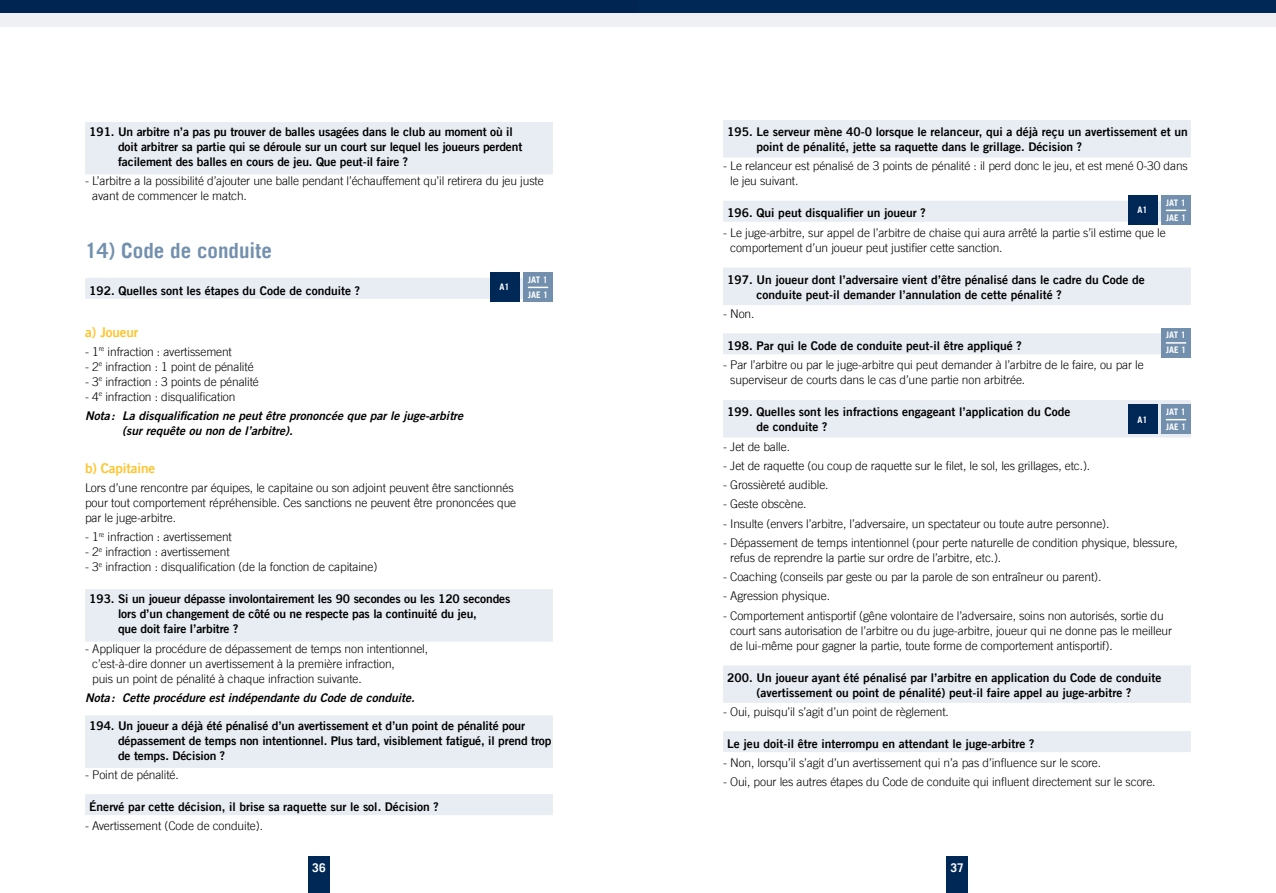
<style>
.page{position:relative;width:1276px;height:893px;background:#fff}
.page>*{position:absolute;margin:0;border:0;box-sizing:border-box;transform-origin:0 0}
.t1{font:700 21px "Trade Gothic LT";color:#7290ae}
.t2{font:13.5px "Trade Gothic LT Bold Two";letter-spacing:-.01em;color:#fdc52f}
.t3{font:300 12px/15px "Trade Gothic LT";letter-spacing:-.01em;color:#000}
.t4{font:12px/15px "Trade Gothic LT Bold Two";color:#000}
.t5{font:italic 12px/15px "Trade Gothic Bold Two";color:#000}
.t6{font:700 12px "Trade Gothic LT";color:#fff}
.t7{font:700 9px/15px "Trade Gothic LT";color:#fff}
</style>
<div class="page">
<div style="left:638px;top:0;width:638px;height:27px;background:#eef0f3"></div>
<div style="left:308px;top:856px;width:22px;height:37px;background:#002856"></div>
<div style="left:946px;top:856px;width:21px;height:37px;background:#002856"></div>
<div style="left:0;top:0;width:1276px;height:13px;background:#002856"></div>
<div style="left:0;top:13px;width:638px;height:14px;background:#eef0f3"></div>
<div style="left:85px;top:122px;width:468px;height:52px;background:#e8edf3"></div>
<div style="left:85px;top:278px;width:468px;height:21px;background:#e8edf3"></div>
<div style="left:85px;top:589px;width:468px;height:53px;background:#e8edf3"></div>
<div style="left:85px;top:715px;width:468px;height:53px;background:#e8edf3"></div>
<div style="left:85px;top:794px;width:468px;height:21px;background:#e8edf3"></div>
<div style="left:490px;top:272px;width:29px;height:30px;background:#002856"></div>
<div style="left:523px;top:272px;width:30px;height:30px;background:#7290ae"></div>
<svg style="left:528px;top:287px;width:20px;height:1px"></svg>
<div style="left:723px;top:120px;width:468px;height:37px;background:#e8edf3"></div>
<div style="left:723px;top:201px;width:468px;height:21px;background:#e8edf3"></div>
<div style="left:723px;top:268px;width:468px;height:37px;background:#e8edf3"></div>
<div style="left:723px;top:333px;width:468px;height:21px;background:#e8edf3"></div>
<div style="left:723px;top:400px;width:468px;height:38px;background:#e8edf3"></div>
<div style="left:723px;top:665px;width:468px;height:38px;background:#e8edf3"></div>
<div style="left:723px;top:731px;width:468px;height:21px;background:#e8edf3"></div>
<div style="left:1127px;top:195px;width:30px;height:30px;background:#002856"></div>
<div style="left:1161px;top:195px;width:30px;height:30px;background:#7290ae"></div>
<svg style="left:1166px;top:210px;width:20px;height:1px"></svg>
<div style="left:1161px;top:328px;width:30px;height:30px;background:#7290ae"></div>
<hr style="left:1166px;top:342px;width:20px;height:2px;background:#fff">
<div style="left:1127px;top:404px;width:30px;height:30px;background:#002856"></div>
<div style="left:1161px;top:404px;width:30px;height:30px;background:#7290ae"></div>
<svg style="left:1166px;top:419px;width:20px;height:1px"></svg>
<p class="t4" style="left:118px;top:125px;width:406px;text-indent:-29px">191. Un arbitre n’a pas pu trouver de balles usagées dans le club au moment où il doit arbitrer sa partie qui se déroule sur un court sur lequel les joueurs perdent facilement des balles en cours de jeu. Que peut-il faire ?</p>
<p class="t3" style="left:92px;top:174px;width:453px;text-indent:-7px">- L’arbitre a la possibilité d’ajouter une balle pendant l’échauffement qu’il retirera du jeu juste avant de commencer le match.</p>
<h1 class="t1" style="left:85px;top:239px;width:188px">14) Code de conduite</h1>
<p class="t4" style="left:89px;top:283px;width:272px">192. Quelles sont les étapes du Code de conduite ?</p>
<p class="t7" style="left:499px;top:280px;width:12px">A1</p>
<p class="t7" style="left:528px;top:272px;width:22px">JAT 1<br>JAE 1</p>
<p class="t2" style="left:85px;top:324px;width:55px">a) Joueur</p>
<p class="t3" style="left:85px;top:344px;width:148px">- 1<sup>re</sup> infraction : avertissement</p>
<p class="t3" style="left:85px;top:359px;width:170px">- 2<sup>e</sup> infraction : 1 point de pénalité</p>
<p class="t3" style="left:85px;top:374px;width:175px">- 3<sup>e</sup> infraction : 3 points de pénalité</p>
<p class="t3" style="left:85px;top:389px;width:152px">- 4<sup>e</sup> infraction : disqualification</p>
<p class="t5" style="left:122px;top:409px;width:343px;text-indent:-37px">Nota : La disqualification ne peut être prononcée que par le juge-arbitre (sur requête ou non de l’arbitre).</p>
<p class="t2" style="left:85px;top:461px;width:72px">b) Capitaine</p>
<p class="t3" style="left:85px;top:480px;width:433px">Lors d’une rencontre par équipes, le capitaine ou son adjoint peuvent être sanctionnés pour tout comportement répréhensible. Ces sanctions ne peuvent être prononcées que par le juge-arbitre.</p>
<p class="t3" style="left:85px;top:530px;width:148px">- 1<sup>re</sup> infraction : avertissement</p>
<p class="t3" style="left:85px;top:545px;width:146px">- 2<sup>e</sup> infraction : avertissement</p>
<p class="t3" style="left:85px;top:560px;width:294px">- 3<sup>e</sup> infraction : disqualification (de la fonction de capitaine)</p>
<p class="t4" style="left:118px;top:592px;width:394px;text-indent:-29px">193. Si un joueur dépasse involontairement les 90 secondes ou les 120 secondes lors d’un changement de côté ou ne respecte pas la continuité du jeu,<br>que doit faire l’arbitre ?</p>
<p class="t3" style="left:92px;top:641px;width:337px;text-indent:-7px">- Appliquer la procédure de dépassement de temps non intentionnel, c’est-à-dire donner un avertissement à la première infraction,<br>puis un point de pénalité à chaque infraction suivante.</p>
<p class="t5" style="left:85px;top:691px;width:331px">Nota : Cette procédure est indépendante du Code de conduite.</p>
<p class="t4" style="left:118px;top:718px;width:435px;text-indent:-29px">194. Un joueur a déjà été pénalisé d’un avertissement et d’un point de pénalité pour dépassement de temps non intentionnel. Plus tard, visiblement fatigué, il prend trop de temps. Décision ?</p>
<p class="t3" style="left:85px;top:767px;width:95px">- Point de pénalité.</p>
<p class="t4" style="left:89px;top:799px;width:351px">Énervé par cette décision, il brise sa raquette sur le sol. Décision ?</p>
<p class="t3" style="left:85px;top:818px;width:179px">- Avertissement (Code de conduite).</p>
<p class="t4" style="left:756px;top:125px;width:432px;text-indent:-29px">195. Le serveur mène 40-0 lorsque le relanceur, qui a déjà reçu un avertissement et un point de pénalité, jette sa raquette dans le grillage. Décision ?</p>
<p class="t3" style="left:730px;top:159px;width:459px;text-indent:-7px">- Le relanceur est pénalisé de 3 points de pénalité : il perd donc le jeu, et est mené 0-30 dans le jeu suivant.</p>
<p class="t4" style="left:727px;top:205px;width:200px">196. Qui peut disqualifier un joueur ?</p>
<p class="t7" style="left:1137px;top:203px;width:12px">A1</p>
<p class="t7" style="left:1166px;top:195px;width:22px">JAT 1<br>JAE 1</p>
<p class="t3" style="left:730px;top:225px;width:437px;text-indent:-7px">- Le juge-arbitre, sur appel de l’arbitre de chaise qui aura arrêté la partie s’il estime que le comportement d’un joueur peut justifier cette sanction.</p>
<p class="t4" style="left:756px;top:272px;width:389px;text-indent:-29px">197. Un joueur dont l’adversaire vient d’être pénalisé dans le cadre du Code de conduite peut-il demander l’annulation de cette pénalité ?</p>
<p class="t3" style="left:723px;top:306px;width:33px">- Non.</p>
<p class="t4" style="left:727px;top:338px;width:296px">198. Par qui le Code de conduite peut-il être appliqué ?</p>
<p class="t7" style="left:1166px;top:328px;width:22px">JAT 1<br>JAE 1</p>
<p class="t3" style="left:730px;top:358px;width:415px;text-indent:-7px">- Par l’arbitre ou par le juge-arbitre qui peut demander à l’arbitre de le faire, ou par le superviseur de courts dans le cas d’une partie non arbitrée.</p>
<p class="t4" style="left:727px;top:405px;width:344px">199. Quelles sont les infractions engageant l’application du Code</p>
<p class="t7" style="left:1137px;top:412px;width:12px">A1</p>
<p class="t7" style="left:1166px;top:404px;width:21px">JAT 1</p>
<p class="t4" style="left:756px;top:420px;width:72px">de conduite ?</p>
<p class="t7" style="left:1166px;top:419px;width:22px">JAE 1</p>
<p class="t3" style="left:723px;top:439px;width:68px">- Jet de balle.</p>
<p class="t3" style="left:723px;top:458px;width:369px">- Jet de raquette (ou coup de raquette sur le filet, le sol, les grillages, etc.).</p>
<p class="t3" style="left:723px;top:477px;width:107px">- Grossièreté audible.</p>
<p class="t3" style="left:723px;top:497px;width:85px">- Geste obscène.</p>
<p class="t3" style="left:723px;top:516px;width:388px">- Insulte (envers l’arbitre, l’adversaire, un spectateur ou toute autre personne).</p>
<p class="t3" style="left:730px;top:535px;width:449px;text-indent:-7px">- Dépassement de temps intentionnel (pour perte naturelle de condition physique, blessure, refus de reprendre la partie sur ordre de l’arbitre, etc.).</p>
<p class="t3" style="left:723px;top:569px;width:380px">- Coaching (conseils par geste ou par la parole de son entraîneur ou parent).</p>
<p class="t3" style="left:723px;top:589px;width:108px">- Agression physique.</p>
<p class="t3" style="left:730px;top:608px;width:443px;text-indent:-7px">- Comportement antisportif (gêne volontaire de l’adversaire, soins non autorisés, sortie du court sans autorisation de l’arbitre ou du juge-arbitre, joueur qui ne donne pas le meilleur de lui-même pour gagner la partie, toute forme de comportement antisportif).</p>
<p class="t4" style="left:727px;top:670px;width:435px;text-align:center">200. Un joueur ayant été pénalisé par l’arbitre en application du Code de conduite (avertissement ou point de pénalité) peut-il faire appel au juge-arbitre ?</p>
<p class="t3" style="left:723px;top:704px;width:227px">- Oui, puisqu’il s’agit d’un point de règlement.</p>
<p class="t4" style="left:727px;top:736px;width:308px">Le jeu doit-il être interrompu en attendant le juge-arbitre ?</p>
<p class="t3" style="left:723px;top:755px;width:379px">- Non, lorsqu’il s’agit d’un avertissement qui n’a pas d’influence sur le score.</p>
<p class="t3" style="left:723px;top:774px;width:434px">- Oui, pour les autres étapes du Code de conduite qui influent directement sur le score.</p>
<p class="t6" style="left:312px;top:861px;width:15px">36</p>
<p class="t6" style="left:950px;top:861px;width:15px">37</p>
</div>
